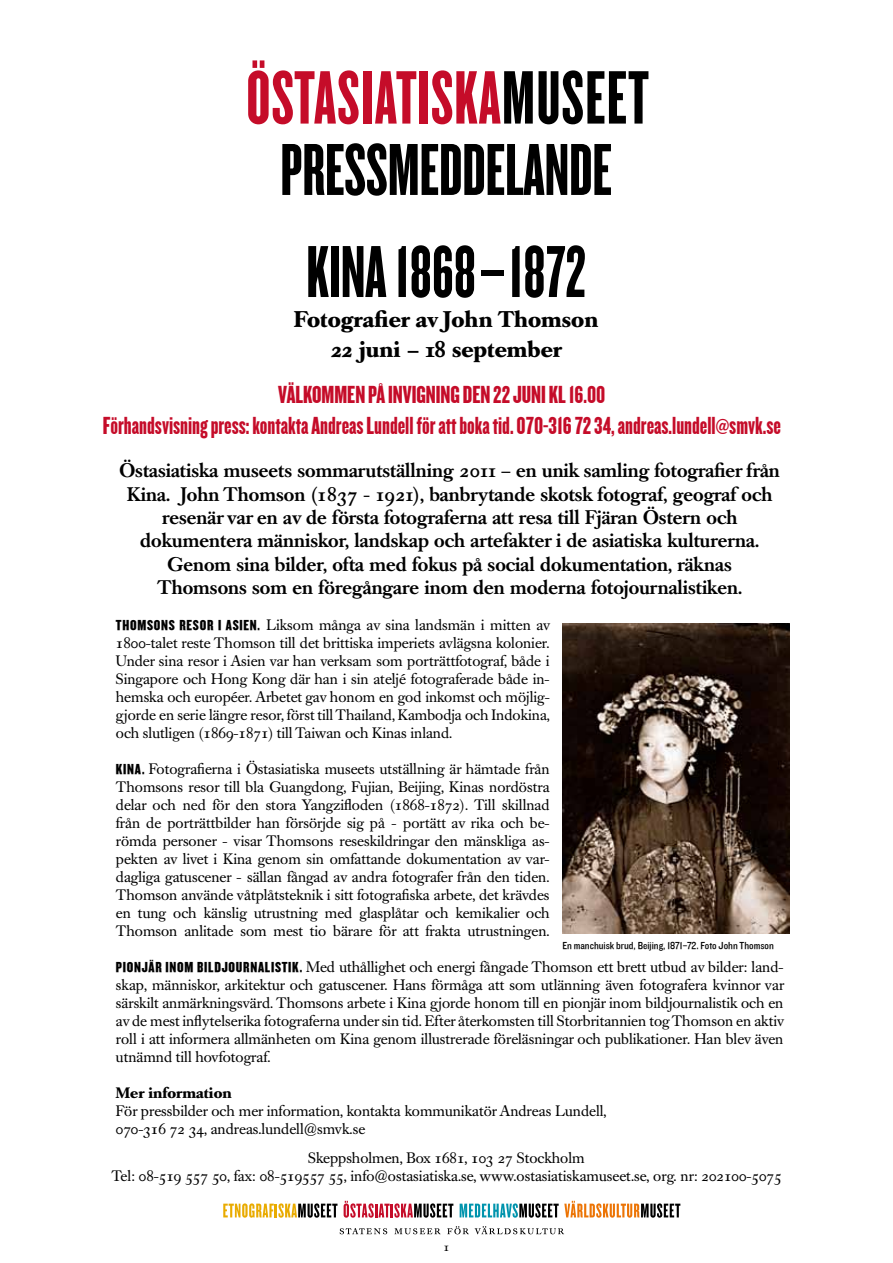
<style>
.page{position:relative;width:893px;height:1263px;background:#fff}
.page>*{position:absolute;margin:0;border:0;box-sizing:border-box;transform-origin:0 0}
.t1{font:76.5px/102px "SMVK Knockout";color:#000;text-align:center}
.t2{font:25.5px/30.6px "Knockout HTF68 Full Featherwt";color:#c50c29;text-align:center}
.t3{font:700 22.5px/30px "SMVK Caslon";color:#000;text-align:center}
.t4{font:500 19.5px/23.4px "SMVK Caslon";color:#000;text-align:center}
.t5{font:15px/18px "SMVK Caslon";color:#000;text-align:justify}
.t6{font:700 15px "SMVK Caslon";color:#000}
.t7{font:12px "SMVK Caslon";color:#000}
.t8{font:10.5px "Knockout HTF30 Junior Welterwt";color:#000}
.s1{font-family:"Knockout HTF69 Full Liteweight"}
</style>
<div class="page">
<img style="left:562px;top:624px;width:227px;height:310px">
<svg style="left:340px;top:1228px;width:47px;height:6px"></svg>
<svg style="left:394px;top:1228px;width:47px;height:6px"></svg>
<svg style="left:447px;top:1226px;width:22px;height:8px"></svg>
<svg style="left:475px;top:1226px;width:89px;height:8px"></svg>
<svg style="left:223px;top:1203px;width:114px;height:15px"></svg>
<svg style="left:344px;top:1201px;width:109px;height:17px"></svg>
<svg style="left:460px;top:1201px;width:220px;height:17px"></svg>
<svg style="left:248px;top:60px;width:111px;height:64px"></svg>
<div style="left:363px;top:71px;width:8px;height:53px;background:#c50c29"></div>
<svg style="left:375px;top:71px;width:41px;height:53px"></svg>
<div style="left:420px;top:71px;width:8px;height:53px;background:#c50c29"></div>
<svg style="left:432px;top:70px;width:101px;height:54px"></svg>
<svg style="left:539px;top:70px;width:109px;height:54px"></svg>
<h1 class="t1" style="left:280px;top:119px;width:333px">PRESSMEDDELANDE<br>KINA 1868–1872</h1>
<h3 class="t3" style="left:294px;top:305px;width:306px">Fotografier av John Thomson<br>22 juni – 18 september</h3>
<h2 class="t2" style="left:103px;top:380px;width:680px">Välkommen på invigning den 22 juni kl 16.00<br>Förhandsvisning press: kontakta Andreas Lundell för att boka tid. 070-316 72 34, andreas.lundell@smvk.se</h2>
<p class="t4" style="left:119px;top:459px;width:662px">Östasiatiska museets sommarutställning 2011 – en unik samling fotografier från Kina. John Thomson (1837 - 1921), banbrytande skotsk fotograf, geograf och resenär var en av de första fotograferna att resa till Fjäran Östern och dokumentera människor, landskap och artefakter i de asiatiska kulturerna.<br>Genom sina bilder, ofta med fokus på social dokumentation, räknas<br>Thomsons som en föregångare inom den moderna fotojournalistiken.</p>
<p class="t5" style="left:116px;top:616px;width:436px"><span class="s1">THOMSONS RESOR I ASIEN.</span> Liksom många av sina landsmän i mitten av 1800-talet reste Thomson till det brittiska imperiets avlägsna kolonier.<br>Under sina resor i Asien var han verksam som porträttfotograf, både i Singapore och Hong Kong där han i sin ateljé fotograferade både in&shy;hemska och européer. Arbetet gav honom en god inkomst och möjlig&shy;gjorde en serie längre resor, först till Thailand, Kambodja och Indokina, och slutligen (1869-1871) till Taiwan och Kinas inland.</p>
<p class="t5" style="left:116px;top:760px;width:435px"><span class="s1">KINA.</span> Fotografierna i Östasiatiska museets utställning är hämtade från Thomsons resor till bla Guangdong, Fujian, Beijing, Kinas nordöstra delar och ned för den stora Yangzifloden (1868-1872). Till skillnad från de porträttbilder han försörjde sig på - portätt av rika och be&shy;römda personer - visar Thomsons reseskildringar den mänskliga as&shy;pekten av livet i Kina genom sin omfattande dokumentation av var&shy;dagliga gatuscener - sällan fångad av andra fotografer från den tiden.<br>Thomson använde våtplåtsteknik i sitt fotografiska arbete, det krävdes en tung och känslig utrustning med glasplåtar och kemikalier och Thomson anlitade som mest tio bärare för att frakta utrustningen.</p>
<p class="t5" style="left:116px;top:958px;width:670px"><span class="s1">PIONJÄR INOM BILDJOURNALISTIK.</span> Med uthållighet och energi fångade Thomson ett brett utbud av bilder: land&shy;skap, människor, arkitektur och gatuscener. Hans förmåga att som utlänning även fotografera kvinnor var särskilt anmärkningsvärd. Thomsons arbete i Kina gjorde honom till en pionjär inom bildjournalistik och en av de mest inflytelserika fotograferna under sin tid. Efter återkomsten till Storbritannien tog Thomson en aktiv roll i att informera allmänheten om Kina genom illustrerade föreläsningar och publikationer. Han blev även utnämnd till hovfotograf.</p>
<p class="t6" style="left:116px;top:1084px;width:117px">Mer information</p>
<p class="t5" style="left:116px;top:1102px;width:492px">För pressbilder och mer information, kontakta kommunikatör Andreas Lundell,<br>070-316 72 34, andreas.lundell@smvk.se</p>
<p class="t8" style="left:562px;top:940px;width:213px">En manchuisk brud, Beijing, 1871–72. Foto John Thomson</p>
<p class="t5" style="left:111px;top:1149px;width:671px;text-align:center">Skeppsholmen, Box 1681, 103 27 Stockholm<br>Tel: 08-519 557 50, fax: 08-519557 55, info@ostasiatiska.se, www.ostasiatiskamuseet.se, org. nr: 202100-5075</p>
<p class="t7" style="left:444px;top:1240px;width:7px">1</p>
</div>
